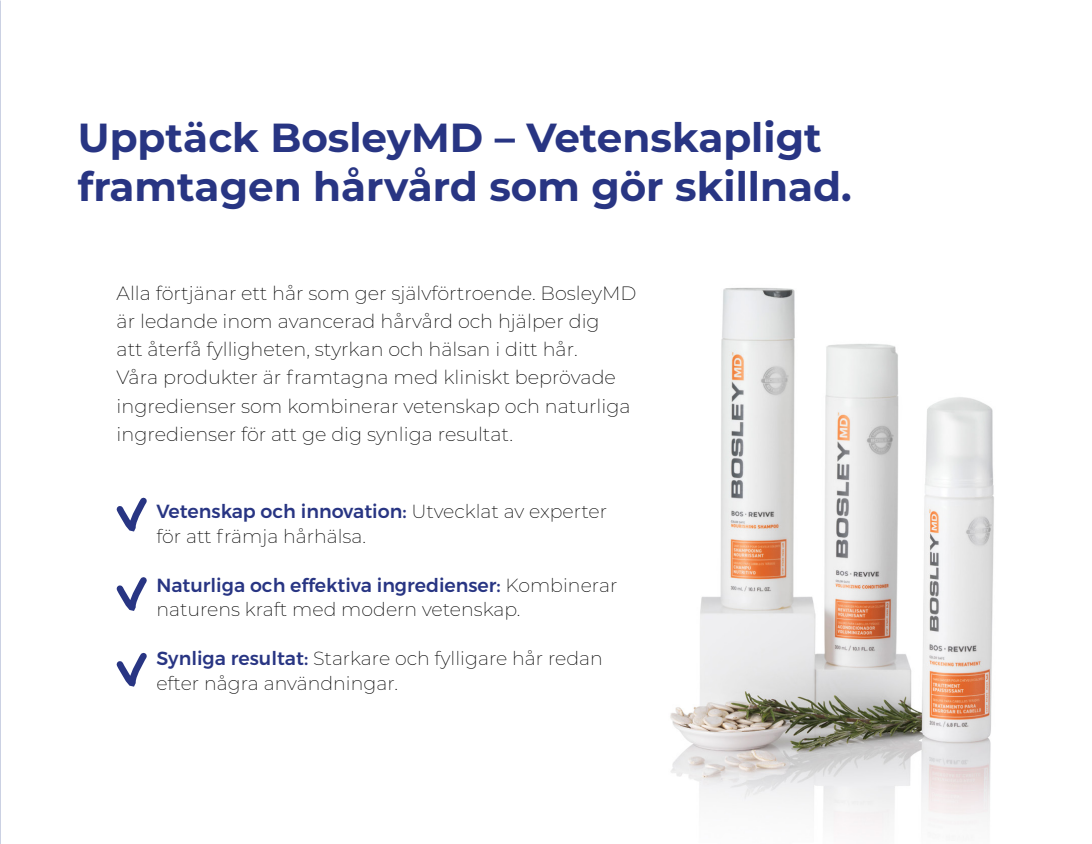
<style>
.page{position:relative;width:1092px;height:844px;background:#fff}
.page>*{position:absolute;margin:0;border:0;box-sizing:border-box;transform-origin:0 0}
.t1{font:100 40.43px/48.6px "Montserrat";color:#283583}
.t2{font:200 19.25px/28px "Montserrat";color:#000}
.t3{font:200 19.07px/24.5px "Montserrat";color:#000}
.s1{font-weight:500;color:#283583}
</style>
<div class="page">
<img style="left:670px;top:287px;width:324px;height:541px">
<svg style="left:116px;top:497px;width:31px;height:35px"></svg>
<svg style="left:116px;top:577px;width:31px;height:34px"></svg>
<svg style="left:116px;top:652px;width:31px;height:35px"></svg>
<h1 class="t1" style="left:78px;top:113px;width:775px">Upptäck BosleyMD – Vetenskapligt framtagen hårvård som gör skillnad.</h1>
<p class="t2" style="left:117px;top:279px;width:521px">Alla förtjänar ett hår som ger självförtroende. BosleyMD är ledande inom avancerad hårvård och hjälper dig<br>att återfå fylligheten, styrkan och hälsan i ditt hår.<br>Våra produkter är framtagna med kliniskt beprövade ingredienser som kombinerar vetenskap och naturliga ingredienser för att ge dig synliga resultat.</p>
<p class="t3" style="left:156px;top:498px;width:452px"><span class="s1">Vetenskap och innovation:</span> Utvecklat av experter för att främja hårhälsa.</p>
<p class="t3" style="left:156px;top:572px;width:462px"><span class="s1">Naturliga och effektiva ingredienser:</span> Kombinerar naturens kraft med modern vetenskap.</p>
<p class="t3" style="left:156px;top:645px;width:448px"><span class="s1">Synliga resultat:</span> Starkare och fylligare hår redan efter några användningar.</p>
</div>
